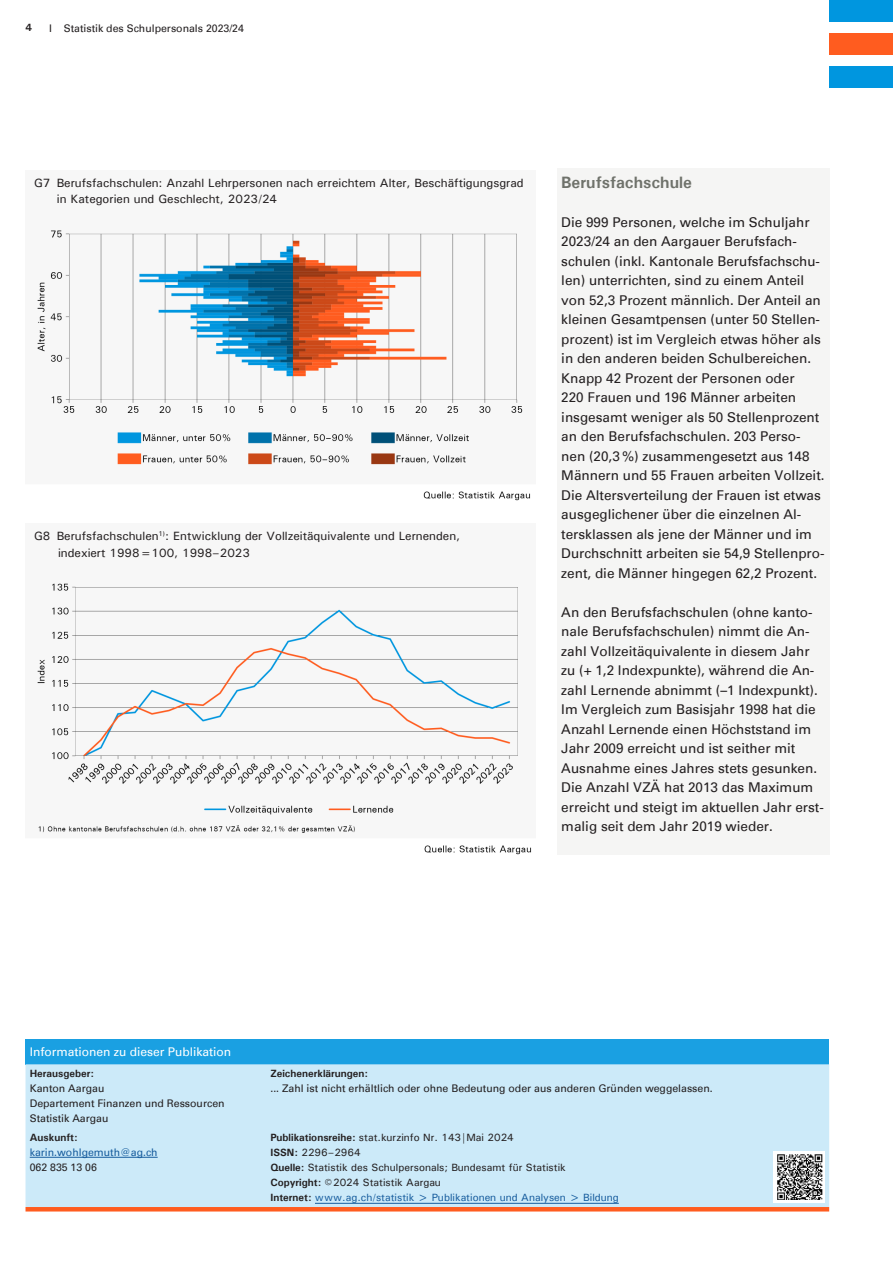
<style>
.page{position:relative;width:893px;height:1263px;background:#fff}
.page>*{position:absolute;margin:0;border:0;box-sizing:border-box;transform-origin:0 0}
.Lauftext{font:700 16.5px "Univers";color:#6f726b}
.Lauftext-2{font:13.5px/19.5px "Univers";color:#231f20}
.Grafiknummerierung{font:500 12px/16.5px "Univers";color:#231f20}
.Tabelle_Titel{font:12px "Univers";color:#fff}
.Impressum_fett{font:500 10.5px "Univers";color:#231f20}
.Impressum_fett-2{font:10.5px "Univers";color:#231f20}
.Impressum{font:10.5px "Univers";color:#231f20}
.Impressum_fett-3{font:500 10.5px "Univers";color:#175d9e}
.Impressum_fett-4{font:700 10.5px "Univers";color:#231f20}
.Impressum-2{font:10.5px "Univers";color:#175d9e}
.s1{font-weight:700}
.s2{font-weight:700;font-size:13.5px}
.s3{font-weight:700;color:#231f20}
</style>
<div class="page">
<div style="left:829px;top:0;width:64px;height:21px;background:#0096df"></div>
<div style="left:829px;top:33px;width:64px;height:22px;background:#ff5c1f"></div>
<div style="left:829px;top:67px;width:64px;height:21px;background:#0096df"></div>
<img style="left:37px;top:583px;width:495px;height:272px">
<img style="left:37px;top:230px;width:494px;height:271px">
<div style="left:557px;top:168px;width:272px;height:687px;background:#f5f5f4"></div>
<div style="left:26px;top:1039px;width:803px;height:25px;background:#1aa0e2"></div>
<div style="left:26px;top:1064px;width:803px;height:143px;background:#cceaf9"></div>
<hr style="left:26px;top:1207px;width:803px;height:4px;background:#ff5c1f">
<hr style="left:30px;top:1157px;width:128px;height:1px;background:#175d9e">
<hr style="left:315px;top:1203px;width:304px;height:1px;background:#175d9e">
<svg style="left:774px;top:1151px;width:51px;height:51px"></svg>
<img style="left:777px;top:1154px;width:45px;height:45px">
<p class="Impressum_fett-4" style="left:26px;top:21px;width:8px">4</p>
<p class="Impressum_fett-2" style="left:49px;top:22px;width:196px">I Statistik des Schulpersonals 2023/24</p>
<p class="Grafiknummerierung" style="left:57px;top:174px;width:468px;text-indent:-23px">G7 Berufsfachschulen: Anzahl Lehrpersonen nach erreichtem Alter, Beschäftigungsgrad in Kategorien und Geschlecht, 2023/24</p>
<p class="Grafiknummerierung" style="left:34px;top:527px;width:428px">G8 Berufsfachschulen<sup>1)</sup>: Entwicklung der Vollzeitäquivalente und Lernenden,</p>
<p class="Grafiknummerierung" style="left:58px;top:544px;width:193px">indexiert 1998=100, 1998–2023</p>
<p class="Lauftext" style="left:561px;top:172px;width:132px">Berufsfachschule</p>
<p class="Lauftext-2" style="left:561px;top:213px;width:265px">Die 999 Personen, welche im Schuljahr 2023/24 an den Aargauer Berufsfach&shy;schulen (inkl. Kantonale Berufsfachschu&shy;len) unterrichten, sind zu einem Anteil von 52,3 Prozent männlich. Der Anteil an kleinen Gesamtpensen (unter 50 Stellen&shy;prozent) ist im Vergleich etwas höher als in den anderen beiden Schulbereichen.<br>Knapp 42 Prozent der Personen oder<br>220 Frauen und 196 Männer arbeiten insgesamt weniger als 50 Stellenprozent an den Berufsfachschulen. 203 Perso&shy;nen (20,3 %) zusammengesetzt aus 148<br>Männern und 55 Frauen arbeiten Vollzeit.<br>Die Altersverteilung der Frauen ist etwas ausgeglichener über die einzelnen Al&shy;tersklassen als jene der Männer und im Durchschnitt arbeiten sie 54,9 Stellenpro&shy;zent, die Männer hingegen 62,2 Prozent.</p>
<p class="Lauftext-2" style="left:561px;top:603px;width:264px">An den Berufsfachschulen (ohne kanto&shy;nale Berufsfachschulen) nimmt die An&shy;zahl Vollzeitäquivalente in diesem Jahr zu (+ 1,2 Indexpunkte), während die An&shy;zahl Lernende abnimmt (–1 Indexpunkt).<br>Im Vergleich zum Basisjahr 1998 hat die Anzahl Lernende einen Höchststand im Jahr 2009 erreicht und ist seither mit Ausnahme eines Jahres stets gesunken.<br>Die Anzahl VZÄ hat 2013 das Maximum erreicht und steigt im aktuellen Jahr erst&shy;malig seit dem Jahr 2019 wieder.</p>
<p class="Tabelle_Titel" style="left:30px;top:1044px;width:203px">Informationen zu dieser Publikation</p>
<p class="Impressum_fett-4" style="left:30px;top:1067px;width:66px">Herausgeber:</p>
<p class="Impressum" style="left:30px;top:1082px;width:76px">Kanton Aargau</p>
<p class="Impressum" style="left:30px;top:1097px;width:196px">Departement Finanzen und Ressourcen</p>
<p class="Impressum" style="left:30px;top:1112px;width:80px">Statistik Aargau</p>
<p class="Impressum_fett-4" style="left:30px;top:1131px;width:49px">Auskunft:</p>
<p class="Impressum-2" style="left:30px;top:1146px;width:129px">karin.wohlgemuth@ag.ch</p>
<p class="Impressum" style="left:30px;top:1161px;width:69px">062 835 13 06</p>
<p class="Impressum_fett-4" style="left:270px;top:1067px;width:99px">Zeichenerklärungen:</p>
<p class="Impressum_fett-2" style="left:270px;top:1082px;width:444px">... Zahl ist nicht erhältlich oder ohne Bedeutung oder aus anderen Gründen weggelassen.</p>
<p class="Impressum_fett" style="left:270px;top:1131px;width:245px"><span class="s1">Publikationsreihe:</span> stat.kurzinfo Nr. 143|Mai 2024</p>
<p class="Impressum_fett" style="left:270px;top:1146px;width:92px"><span class="s1">ISSN:</span> 2296–2964</p>
<p class="Impressum_fett" style="left:270px;top:1161px;width:297px"><span class="s1">Quelle:</span> Statistik des Schulpersonals; Bundesamt für Statistik</p>
<p class="Impressum_fett" style="left:270px;top:1176px;width:172px"><span class="s1">Copyright:</span> <span class="s2">©</span> 2024 Statistik Aargau</p>
<p class="Impressum_fett-3" style="left:270px;top:1191px;width:350px"><span class="s3">Internet:</span> www.ag.ch/statistik &gt; Publikationen und Analysen &gt; Bildung</p>
</div>
